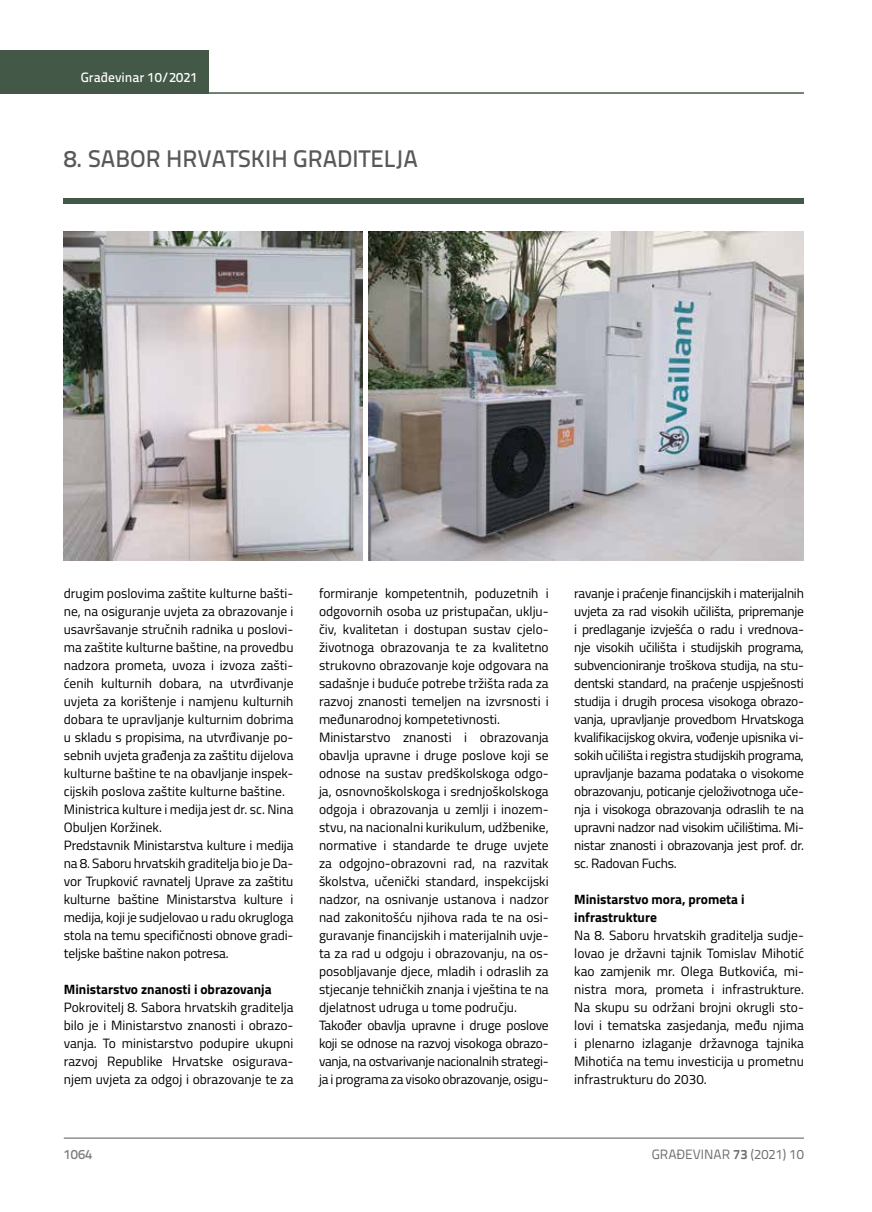
<style>
.page{position:relative;width:872px;height:1212px;background:#fff}
.page>*{position:absolute;margin:0;border:0;box-sizing:border-box;transform-origin:0 0}
.t1{font:500 24px "Titillium Text 22 L";color:#58595b}
.t2{font:13.5px/18px "Titillium";color:#000;text-align:justify}
.t3{font:700 13.5px/18px "Titillium";color:#000}
.t4{font:13.5px "Titillium Text 22 L";color:#6d6e71}
.t5{font:500 13.5px "Titillium Text 22 L";color:#fff}
.t6{font:500 13.5px "Titillium Text 22 L";color:#797a7d}
.s1{font-weight:700}
</style>
<div class="page">
<div style="left:0;top:50px;width:208px;height:44px;background:#435846"></div>
<hr style="left:0;top:92px;width:804px;height:2px;background:#435846">
<hr style="left:64px;top:1138px;width:740px;height:1px;background:#58595b">
<div style="left:64px;top:198px;width:740px;height:5px;background:#435846"></div>
<img style="left:64px;top:231px;width:298px;height:330px">
<img style="left:369px;top:231px;width:435px;height:330px">
<p class="t5" style="left:81px;top:67px;width:118px">Građevinar 10/2021</p>
<h1 class="t1" style="left:64px;top:140px;width:356px">8. SABOR HRVATSKIH GRADITELJA</h1>
<p class="t2" style="left:64px;top:583px;width:231px;text-align:left">drugim poslovima zaštite kulturne bašti&shy;ne, na osiguranje uvjeta za obrazovanje i usavršavanje stručnih radnika u poslovi&shy;ma zaštite kulturne baštine, na provedbu nadzora prometa, uvoza i izvoza zašti&shy;ćenih kulturnih dobara, na utvrđivanje uvjeta za korištenje i namjenu kulturnih dobara te upravljanje kulturnim dobrima u skladu s propisima, na utvrđivanje po&shy;sebnih uvjeta građenja za zaštitu dijelova kulturne baštine te na obavljanje inspek&shy;cijskih poslova zaštite kulturne baštine.<br>Ministrica kulture i medija jest dr. sc. Nina Obuljen Koržinek.<br>Predstavnik Ministarstva kulture i medija na 8. Saboru hrvatskih graditelja bio je Da&shy;vor Trupković ravnatelj Uprave za zaštitu kulturne baštine Ministarstva kulture i medija, koji je sudjelovao u radu okrugloga stola na temu specifičnosti obnove gradi&shy;teljske baštine nakon potresa.</p>
<p class="t3" style="left:64px;top:980px;width:209px">Ministarstvo znanosti i obrazovanja</p>
<p class="t2" style="left:64px;top:998px;width:231px">Pokrovitelj 8. Sabora hrvatskih graditelja bilo je i Ministarstvo znanosti i obrazo&shy;vanja. To ministarstvo podupire ukupni razvoj Republike Hrvatske osigurava&shy;njem uvjeta za odgoj i obrazovanje te za</p>
<p class="t2" style="left:319px;top:583px;width:231px;text-align:left">formiranje kompetentnih, poduzetnih i odgovornih osoba uz pristupačan, uklju&shy;čiv, kvalitetan i dostupan sustav cjelo&shy;životnoga obrazovanja te za kvalitetno strukovno obrazovanje koje odgovara na sadašnje i buduće potrebe tržišta rada za razvoj znanosti temeljen na izvrsnosti i međunarodnoj kompetetivnosti.<br>Ministarstvo znanosti i obrazovanja obavlja upravne i druge poslove koji se odnose na sustav predškolskoga odgo&shy;ja, osnovnoškolskoga i srednjoškolskoga odgoja i obrazovanja u zemlji i inozem&shy;stvu, na nacionalni kurikulum, udžbenike, normative i standarde te druge uvjete za odgojno-obrazovni rad, na razvitak školstva, učenički standard, inspekcijski nadzor, na osnivanje ustanova i nadzor nad zakonitošću njihova rada te na osi&shy;guravanje financijskih i materijalnih uvje&shy;ta za rad u odgoju i obrazovanju, na os&shy;posobljavanje djece, mladih i odraslih za stjecanje tehničkih znanja i vještina te na djelatnost udruga u tome području.<br>Također obavlja upravne i druge poslove koji se odnose na razvoj visokoga obrazo&shy;vanja, na ostvarivanje nacionalnih strategi&shy;ja i programa za visoko obrazovanje, osigu-</p>
<p class="t2" style="left:574px;top:583px;width:231px">ravanje i praćenje financijskih i materijalnih uvjeta za rad visokih učilišta, pripremanje i predlaganje izvješća o radu i vrednova&shy;nje visokih učilišta i studijskih programa, subvencioniranje troškova studija, na stu&shy;dentski standard, na praćenje uspješnosti studija i drugih procesa visokoga obrazo&shy;vanja, upravljanje provedbom Hrvatskoga kvalifikacijskog okvira, vođenje upisnika vi&shy;sokih učilišta i registra studijskih programa, upravljanje bazama podataka o visokome obrazovanju, poticanje cjeloživotnoga uče&shy;nja i visokoga obrazovanja odraslih te na upravni nadzor nad visokim učilištima. Mi&shy;nistar znanosti i obrazovanja jest prof. dr. sc. Radovan Fuchs.</p>
<p class="t3" style="left:574px;top:889px;width:172px">Ministarstvo mora, prometa i infrastrukture</p>
<p class="t2" style="left:574px;top:926px;width:231px">Na 8. Saboru hrvatskih graditelja sudje&shy;lovao je državni tajnik Tomislav Mihotić kao zamjenik mr. Olega Butkovića, mi&shy;nistra mora, prometa i infrastrukture.<br>Na skupu su održani brojni okrugli sto&shy;lovi i tematska zasjedanja, među njima i plenarno izlaganje državnoga tajnika Mihotića na temu investicija u prometnu infrastrukturu do 2030.</p>
<p class="t6" style="left:64px;top:1144px;width:30px">1064</p>
<p class="t4" style="left:652px;top:1144px;width:154px">GRAĐEVINAR <span class="s1">73</span> (2021) 10</p>
</div>
